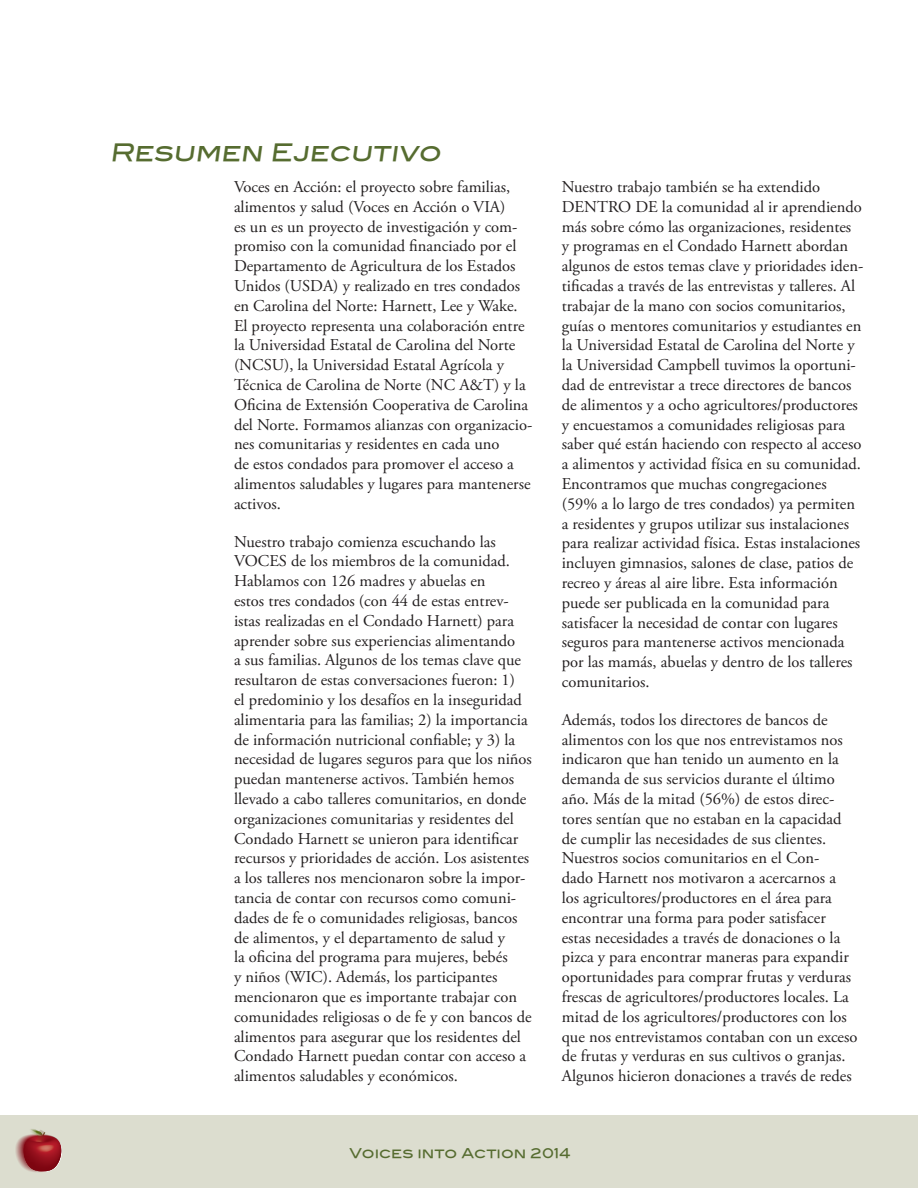
<style>
.page{position:relative;width:918px;height:1188px;background:#fff}
.page>*{position:absolute;margin:0;border:0;box-sizing:border-box;transform-origin:0 0}
.t1{font:24px "Blair Md ITCTT Medium";color:#566c30}
.t2{font:16.5px/19.8px "Adobe Garamond Pro";color:#231f20}
.t3{font:13.5px "Blair Md ITCTT Medium";color:#566c30}
</style>
<div class="page">
<div style="left:0;top:1115px;width:918px;height:73px;background:#dcddcf"></div>
<img style="left:15px;top:1129px;width:47px;height:43px">
<h1 class="t1" style="left:110px;top:133px;width:337px">Resumen Ejecutivo</h1>
<p class="t2" style="left:234px;top:177px;width:300px">Voces en Acción: el proyecto sobre familias, alimentos y salud (Voces en Acción o VIA)<br>es un es un proyecto de investigación y com&shy;promiso con la comunidad financiado por el Departamento de Agricultura de los Estados Unidos (USDA) y realizado en tres condados en Carolina del Norte: Harnett, Lee y Wake.<br>El proyecto representa una colaboración entre la Universidad Estatal de Carolina del Norte (NCSU), la Universidad Estatal Agrícola y Técnica de Carolina de Norte (NC A&amp;T) y la Oficina de Extensión Cooperativa de Carolina del Norte. Formamos alianzas con organizacio&shy;nes comunitarias y residentes en cada uno<br>de estos condados para promover el acceso a alimentos saludables y lugares para mantenerse activos.</p>
<p class="t2" style="left:234px;top:532px;width:299px">Nuestro trabajo comienza escuchando las VOCES de los miembros de la comunidad.<br>Hablamos con 126 madres y abuelas en<br>estos tres condados (con 44 de estas entrev&shy;istas realizadas en el Condado Harnett) para aprender sobre sus experiencias alimentando<br>a sus familias. Algunos de los temas clave que resultaron de estas conversaciones fueron: 1)<br>el predominio y los desafíos en la inseguridad alimentaria para las familias; 2) la importancia de información nutricional confiable; y 3) la necesidad de lugares seguros para que los niños puedan mantenerse activos. También hemos llevado a cabo talleres comunitarios, en donde organizaciones comunitarias y residentes del Condado Harnett se unieron para identificar recursos y prioridades de acción. Los asistentes a los talleres nos mencionaron sobre la impor&shy;tancia de contar con recursos como comuni&shy;dades de fe o comunidades religiosas, bancos de alimentos, y el departamento de salud y<br>la oficina del programa para mujeres, bebés<br>y niños (WIC). Además, los participantes mencionaron que es importante trabajar con comunidades religiosas o de fe y con bancos de alimentos para asegurar que los residentes del Condado Harnett puedan contar con acceso a alimentos saludables y económicos.</p>
<p class="t2" style="left:562px;top:177px;width:303px">Nuestro trabajo también se ha extendido DENTRO DE la comunidad al ir aprendiendo más sobre cómo las organizaciones, residentes<br>y programas en el Condado Harnett abordan algunos de estos temas clave y prioridades iden&shy;tificadas a través de las entrevistas y talleres. Al trabajar de la mano con socios comunitarios, guías o mentores comunitarios y estudiantes en la Universidad Estatal de Carolina del Norte y la Universidad Campbell tuvimos la oportuni&shy;dad de entrevistar a trece directores de bancos de alimentos y a ocho agricultores/productores y encuestamos a comunidades religiosas para saber qué están haciendo con respecto al acceso a alimentos y actividad física en su comunidad.<br>Encontramos que muchas congregaciones (59% a lo largo de tres condados) ya permiten a residentes y grupos utilizar sus instalaciones para realizar actividad física. Estas instalaciones incluyen gimnasios, salones de clase, patios de recreo y áreas al aire libre. Esta información puede ser publicada en la comunidad para satisfacer la necesidad de contar con lugares seguros para mantenerse activos mencionada por las mamás, abuelas y dentro de los talleres comunitarios.</p>
<p class="t2" style="left:562px;top:710px;width:297px">Además, todos los directores de bancos de alimentos con los que nos entrevistamos nos indicaron que han tenido un aumento en la demanda de sus servicios durante el último año. Más de la mitad (56%) de estos direc&shy;tores sentían que no estaban en la capacidad de cumplir las necesidades de sus clientes.<br>Nuestros socios comunitarios en el Con-<br>dado Harnett nos motivaron a acercarnos a los agricultores/productores en el área para encontrar una forma para poder satisfacer estas necesidades a través de donaciones o la pizca y para encontrar maneras para expandir oportunidades para comprar frutas y verduras frescas de agricultores/productores locales. La mitad de los agricultores/productores con los que nos entrevistamos contaban con un exceso de frutas y verduras en sus cultivos o granjas.<br>Algunos hicieron donaciones a través de redes</p>
<p class="t3" style="left:349px;top:1142px;width:223px">Voices into Action 2014</p>
</div>
